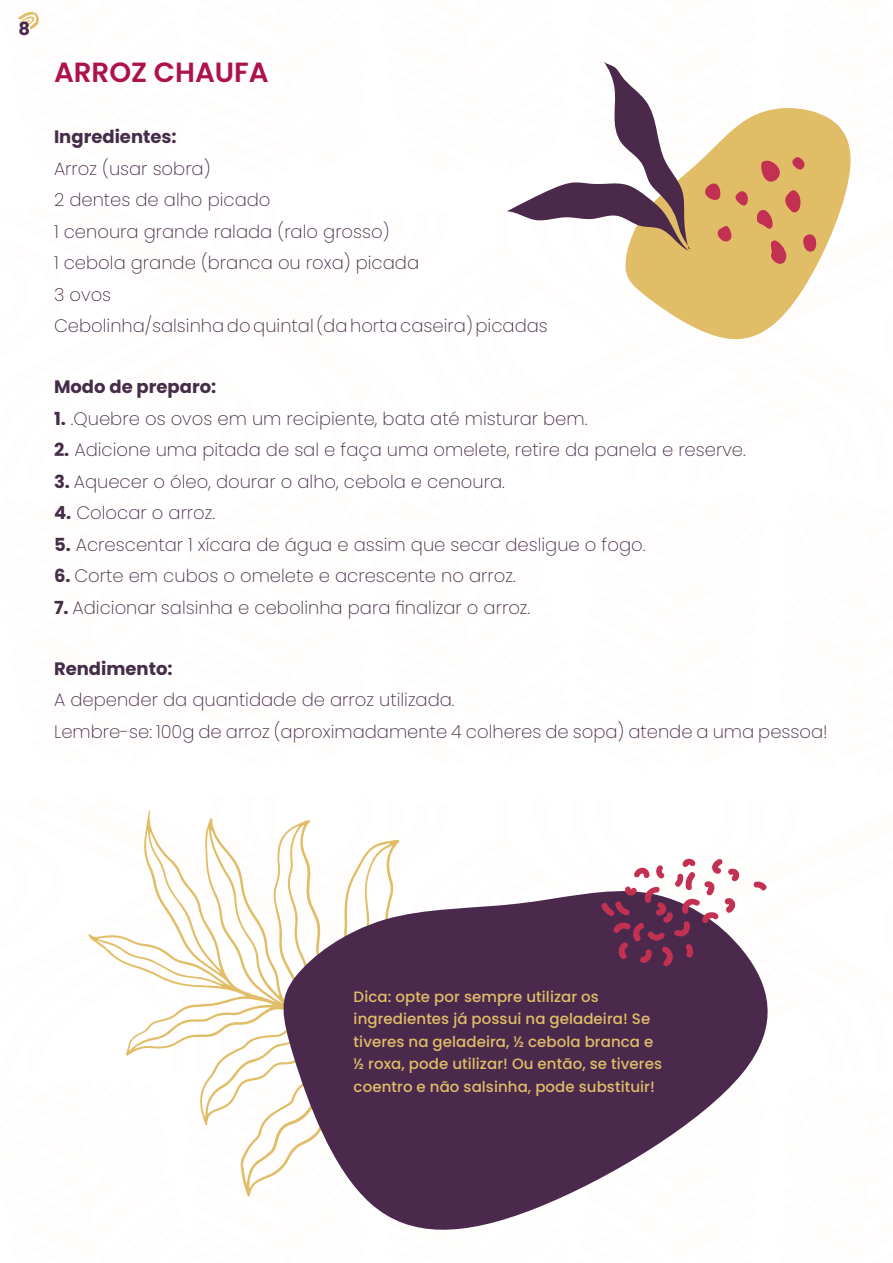
<style>
.page{position:relative;width:893px;height:1263px;background:#fff}
.page>*{position:absolute;margin:0;border:0;box-sizing:border-box;transform-origin:0 0}
.t1{font:600 27.75px "Poppins";color:#ad124d}
.t2{font:200 18px "Poppins";color:#452c48}
.t3{font:700 18px "Poppins";color:#452c48}
.t4{font:700 18px "Poppins";color:#4a294a}
.t5{font:500 15px/22.5px "Poppins";letter-spacing:.005em;color:#e0bd66}
.s1{font-weight:700}
</style>
<div class="page">
<svg style="left:18px;top:11px;width:833px;height:329px"></svg>
<svg style="left:88px;top:810px;width:680px;height:420px"></svg>
<p class="t4" style="left:19px;top:19px;width:13px">8</p>
<p class="t1" style="left:54px;top:56px;width:216px">ARROZ CHAUFA</p>
<p class="t3" style="left:54px;top:126px;width:124px">Ingredientes:</p>
<p class="t2" style="left:54px;top:158px;width:158px">Arroz (usar sobra)</p>
<p class="t2" style="left:54px;top:189px;width:218px">2 dentes de alho picado</p>
<p class="t2" style="left:54px;top:221px;width:337px">1 cenoura grande ralada (ralo grosso)</p>
<p class="t2" style="left:54px;top:252px;width:367px">1 cebola grande (branca ou roxa) picada</p>
<p class="t2" style="left:54px;top:284px;width:59px">3 ovos</p>
<p class="t2" style="left:54px;top:315px;width:495px">Cebolinha/salsinha do quintal (da horta caseira) picadas</p>
<p class="t3" style="left:54px;top:377px;width:164px">Modo de preparo:</p>
<p class="t2" style="left:54px;top:408px;width:535px"><span class="s1">1.</span> .Quebre os ovos em um recipiente, bata até misturar bem.</p>
<p class="t2" style="left:54px;top:440px;width:693px"><span class="s1">2.</span> Adicione uma pitada de sal e faça uma omelete, retire da panela e reserve.</p>
<p class="t2" style="left:54px;top:471px;width:452px"><span class="s1">3.</span> Aquecer o óleo, dourar o alho, cebola e cenoura.</p>
<p class="t2" style="left:54px;top:503px;width:163px"><span class="s1">4.</span> Colocar o arroz.</p>
<p class="t2" style="left:54px;top:534px;width:593px"><span class="s1">5.</span> Acrescentar 1 xícara de água e assim que secar desligue o fogo.</p>
<p class="t2" style="left:54px;top:566px;width:463px"><span class="s1">6.</span> Corte em cubos o omelete e acrescente no arroz.</p>
<p class="t2" style="left:54px;top:597px;width:478px"><span class="s1">7.</span> Adicionar salsinha e cebolinha para finalizar o arroz.</p>
<p class="t3" style="left:54px;top:658px;width:120px">Rendimento:</p>
<p class="t2" style="left:54px;top:689px;width:402px">A depender da quantidade de arroz utilizada.</p>
<p class="t2" style="left:54px;top:721px;width:775px">Lembre-se: 100g de arroz (aproximadamente 4 colheres de sopa) atende a uma pessoa!</p>
<p class="t5" style="left:354px;top:985px;width:310px">Dica: opte por sempre utilizar os ingredientes já possui na geladeira! Se tiveres na geladeira, ½ cebola branca e ½ roxa, pode utilizar! Ou então, se tiveres coentro e não salsinha, pode substituir!</p>
</div>
